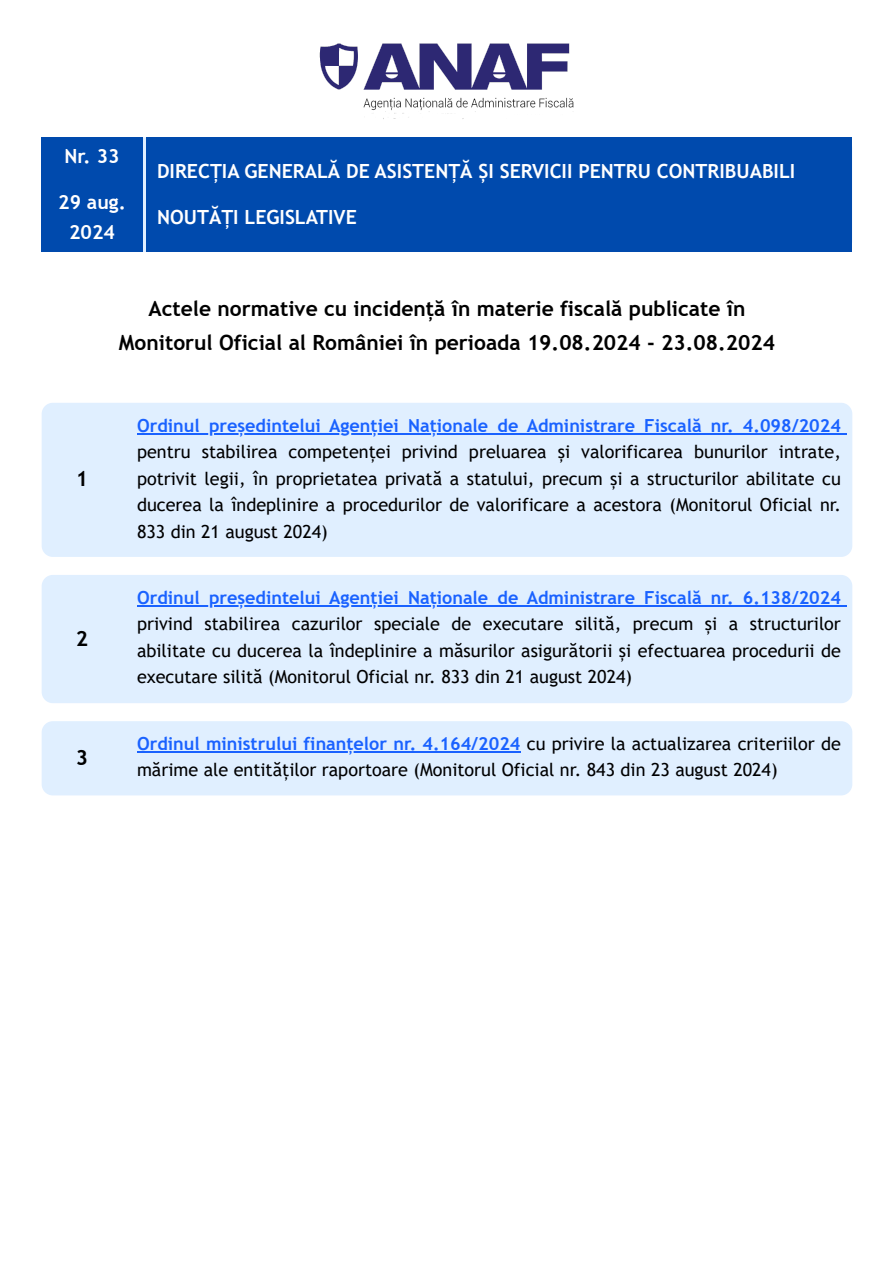
<style>
.page{position:relative;width:894px;height:1263px;background:#fff}
.page>*{position:absolute;margin:0;border:0;box-sizing:border-box;transform-origin:0 0}
.t1{font:700 21px "Trebuchet MS";color:#000}
.t2{font:700 19.5px/29.2px "Trebuchet MS";color:#fff;text-align:center}
.t3{font:18px/26.4px "Trebuchet MS";color:#000;text-align:justify}
.s1{font-weight:700;color:#1a62ff}
</style>
<div class="page">
<img style="left:319px;top:43px;width:255px;height:76px">
<div style="left:42px;top:137px;width:101px;height:115px;background:#004aad"></div>
<div style="left:146px;top:137px;width:706px;height:115px;background:#004aad"></div>
<div style="left:42px;top:403px;width:810px;height:154px;background:#e0efff"></div>
<hr style="left:137px;top:433px;width:709px;height:1px;background:#1a62ff">
<div style="left:42px;top:575px;width:810px;height:128px;background:#e0efff"></div>
<hr style="left:137px;top:605px;width:709px;height:1px;background:#1a62ff">
<div style="left:42px;top:721px;width:810px;height:74px;background:#e0efff"></div>
<hr style="left:137px;top:752px;width:383px;height:1px;background:#1a62ff">
<p class="t2" style="left:65px;top:142px;width:56px">Nr. 33</p>
<p class="t2" style="left:58px;top:188px;width:69px">29 aug.<br>2024</p>
<p class="t2" style="left:157px;top:156px;width:639px">DIRECȚIA GENERALĂ DE ASISTENȚĂ ȘI SERVICII PENTRU CONTRIBUABILI</p>
<p class="t2" style="left:157px;top:202px;width:201px">NOUTĂȚI LEGISLATIVE</p>
<p class="t1" style="left:76px;top:466px;width:14px">1</p>
<p class="t1" style="left:76px;top:626px;width:14px">2</p>
<p class="t1" style="left:76px;top:745px;width:14px">3</p>
<p class="t1" style="left:148px;top:296px;width:598px">Actele normative cu incidență în materie fiscală publicate în</p>
<p class="t1" style="left:119px;top:330px;width:657px">Monitorul Oficial al României în perioada 19.08.2024 - 23.08.2024</p>
<h1 class="t3" style="left:137px;top:412px;width:705px"><span class="s1">Ordinul președintelui Agenției Naționale de Administrare Fiscală nr. 4.098/2024 </span>pentru stabilirea competenței privind preluarea și valorificarea bunurilor intrate, potrivit legii, în proprietatea privată a statului, precum și a structurilor abilitate cu ducerea la îndeplinire a procedurilor de valorificare a acestora (Monitorul Oficial nr.<br>833 din 21 august 2024)</h1>
<h1 class="t3" style="left:137px;top:585px;width:705px"><span class="s1">Ordinul președintelui Agenției Naționale de Administrare Fiscală nr. 6.138/2024 </span>privind stabilirea cazurilor speciale de executare silită, precum și a structurilor abilitate cu ducerea la îndeplinire a măsurilor asigurătorii și efectuarea procedurii de executare silită (Monitorul Oficial nr. 833 din 21 august 2024)</h1>
<h1 class="t3" style="left:137px;top:731px;width:705px;line-height:25.8px"><span class="s1">Ordinul ministrului finanțelor nr. 4.164/2024</span> cu privire la actualizarea criteriilor de mărime ale entităților raportoare (Monitorul Oficial nr. 843 din 23 august 2024)</h1>
</div>
